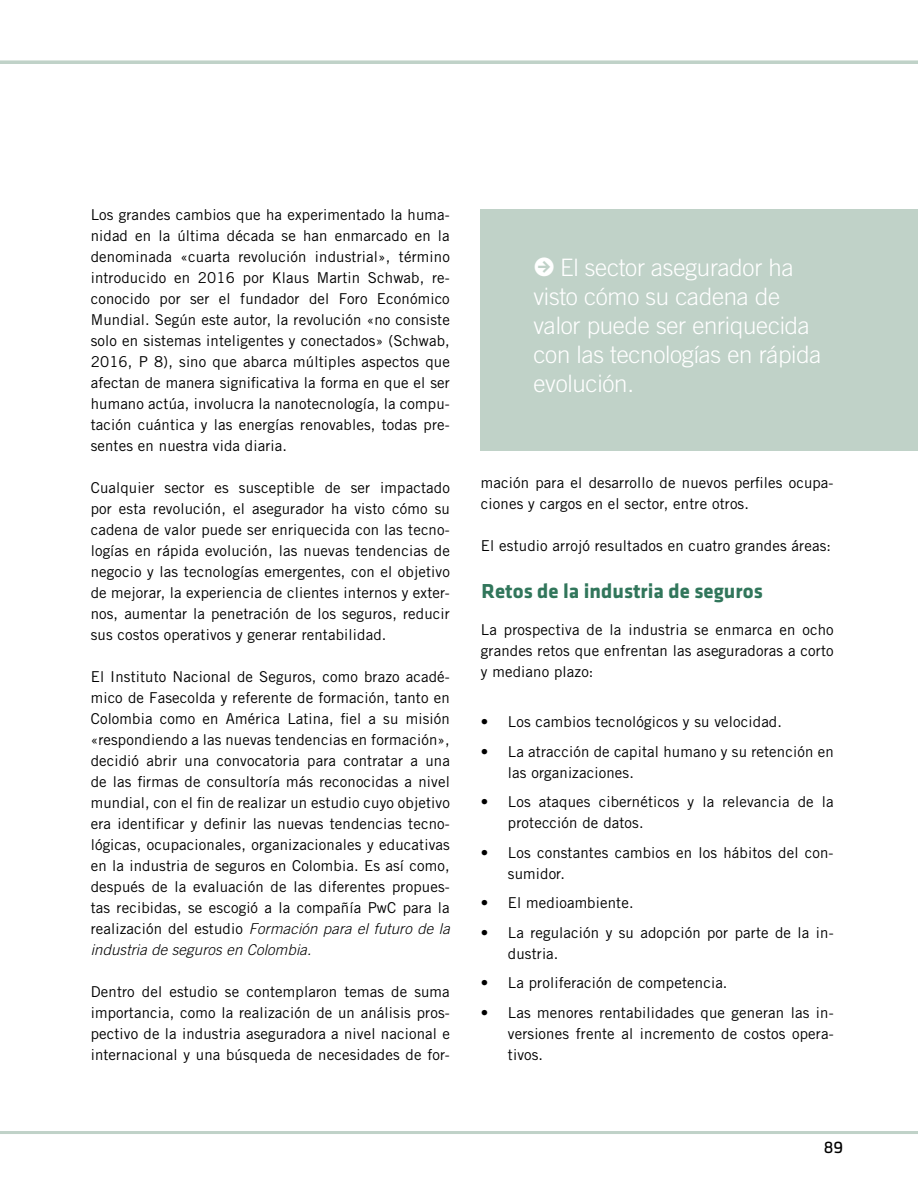
<style>
.page{position:relative;width:918px;height:1188px;background:#fff}
.page>*{position:absolute;margin:0;border:0;box-sizing:border-box;transform-origin:0 0}
.t1{font:300 24px/28.8px "Trade Gothic LT Std";letter-spacing:-.01em;color:#fff}
.t2{font:700 21px "Klavika";color:#31765b}
.t3{font:15px/21px "Trade Gothic LT Std";letter-spacing:.01em;color:#000;text-align:justify}
.t4{font:15px "Collator";color:#000}
.s1{font-weight:300;font-style:italic}
.s2{font-family:"Klavika Arrows";font-weight:500;font-size:27.45px}
</style>
<div class="page">
<hr style="left:0;top:1131px;width:918px;height:3px;background:#c0d2c8">
<hr style="left:0;top:61px;width:918px;height:3px;background:#c0d2c8">
<div style="left:481px;top:209px;width:437px;height:242px;background:#c0d2c8"></div>
<p class="t3" style="left:91px;top:204px;width:361px">Los grandes cambios que ha experimentado la huma&shy;nidad en la última década se han enmarcado en la denominada «cuarta revolución industrial», término introducido en 2016 por Klaus Martin Schwab, re&shy;conocido por ser el fundador del Foro Económico Mundial. Según este autor, la revolución «no consiste solo en sistemas inteligentes y conectados» (Schwab, 2016, P 8), sino que abarca múltiples aspectos que afectan de manera significativa la forma en que el ser humano actúa, involucra la nanotecnología, la compu&shy;tación cuántica y las energías renovables, todas pre&shy;sentes en nuestra vida diaria.</p>
<p class="t3" style="left:91px;top:477px;width:361px">Cualquier sector es susceptible de ser impactado por esta revolución, el asegurador ha visto cómo su cadena de valor puede ser enriquecida con las tecno&shy;logías en rápida evolución, las nuevas tendencias de negocio y las tecnologías emergentes, con el objetivo de mejorar, la experiencia de clientes internos y exter&shy;nos, aumentar la penetración de los seguros, reducir sus costos operativos y generar rentabilidad.</p>
<p class="t3" style="left:91px;top:666px;width:361px">El Instituto Nacional de Seguros, como brazo acadé&shy;mico de Fasecolda y referente de formación, tanto en Colombia como en América Latina, fiel a su misión «respondiendo a las nuevas tendencias en formación», decidió abrir una convocatoria para contratar a una de las firmas de consultoría más reconocidas a nivel mundial, con el fin de realizar un estudio cuyo objetivo era identificar y definir las nuevas tendencias tecno&shy;lógicas, ocupacionales, organizacionales y educativas en la industria de seguros en Colombia. Es así como, después de la evaluación de las diferentes propues&shy;tas recibidas, se escogió a la compañía PwC para la realización del estudio <span class="s1">Formación para el futuro de la industria de seguros en Colombia.</span></p>
<p class="t3" style="left:91px;top:981px;width:361px">Dentro del estudio se contemplaron temas de suma importancia, como la realización de un análisis pros&shy;pectivo de la industria aseguradora a nivel nacional e internacional y una búsqueda de necesidades de for-</p>
<h1 class="t1" style="left:534px;top:253px;width:289px"><span class="s2">R</span> El sector asegurador ha visto cómo su cadena de valor puede ser enriquecida con las tecnologías en rápida evolución.</h1>
<p class="t3" style="left:481px;top:472px;width:354px">mación para el desarrollo de nuevos perfiles ocupa&shy;ciones y cargos en el sector, entre otros.</p>
<p class="t3" style="left:481px;top:535px;width:352px">El estudio arrojó resultados en cuatro grandes áreas:</p>
<h2 class="t2" style="left:482px;top:580px;width:283px">Retos de la industria de seguros</h2>
<p class="t3" style="left:481px;top:619px;width:354px">La prospectiva de la industria se enmarca en ocho grandes retos que enfrentan las aseguradoras a corto y mediano plazo:</p>
<p class="t3" style="left:481px;top:711px;width:303px">• Los cambios tecnológicos y su velocidad.</p>
<p class="t3" style="left:508px;top:741px;width:327px;text-indent:-27px">• La atracción de capital humano y su retención en las organizaciones.</p>
<p class="t3" style="left:508px;top:791px;width:327px;text-indent:-27px">• Los ataques cibernéticos y la relevancia de la protección de datos.</p>
<p class="t3" style="left:508px;top:842px;width:327px;text-indent:-27px">• Los constantes cambios en los hábitos del con&shy;sumidor.</p>
<p class="t3" style="left:481px;top:892px;width:154px">• El medioambiente.</p>
<p class="t3" style="left:508px;top:922px;width:327px;text-indent:-27px">• La regulación y su adopción por parte de la in&shy;dustria.</p>
<p class="t3" style="left:481px;top:972px;width:248px">• La proliferación de competencia.</p>
<p class="t3" style="left:508px;top:1002px;width:327px;text-indent:-27px">• Las menores rentabilidades que generan las in&shy;versiones frente al incremento de costos opera&shy;tivos.</p>
<p class="t4" style="left:824px;top:1139px;width:21px">89</p>
</div>
